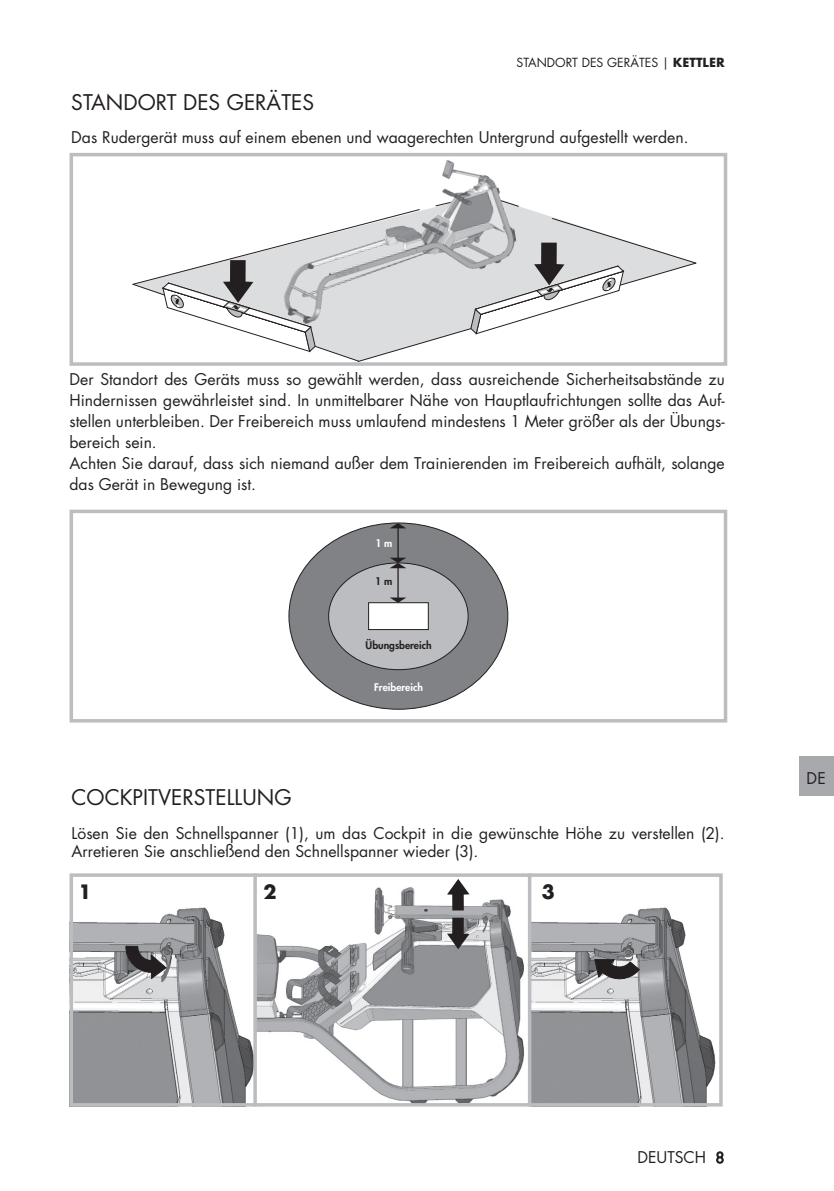
<style>
.page{position:relative;width:834px;height:1191px;background:#fff}
.page>*{position:absolute;margin:0;border:0;box-sizing:border-box;transform-origin:0 0}
.Headline{font:21px "Futura";color:#231f20}
.Fließtext_BOLD{font:700 19.25px "Futura";color:#231f20}
.Fließtext{font:15.75px/21px "Futura";color:#231f20}
.t1{font:12.25px "Futura";color:#231f20}
.t2{font:800 10.33px "Futura CE";color:#231f20}
.t3{font:800 10.33px "Futura CE";color:#fff}
.s1{font-weight:700}
.s2{font-family:"DIN Pro"}
</style>
<div class="page">
<div style="left:799px;top:756px;width:34px;height:39px;background:#a8a9ad"></div>
<img style="left:74px;top:907px;width:179px;height:194px">
<img style="left:531px;top:883px;width:185px;height:218px">
<img style="left:256px;top:887px;width:274px;height:220px">
<svg style="left:447px;top:879px;width:22px;height:31px"></svg>
<svg style="left:447px;top:917px;width:22px;height:32px"></svg>
<svg style="left:125px;top:945px;width:42px;height:34px"></svg>
<div style="left:69px;top:873px;width:653px;height:233px;border:4px solid #bcbdc0"></div>
<svg style="left:253px;top:873px;width:4px;height:233px"></svg>
<hr style="left:528px;top:873px;width:3px;height:233px;background:#bcbdc0">
<svg style="left:593px;top:959px;width:47px;height:23px"></svg>
<svg style="left:132px;top:208px;width:564px;height:153px"></svg>
<div style="left:69px;top:153px;width:658px;height:213px;border:4px solid #bcbdc0"></div>
<img style="left:267px;top:153px;width:257px;height:173px">
<div style="left:289px;top:523px;width:219px;height:186px;background:#808285;border-radius:50%"></div>
<div style="left:328px;top:563px;width:140px;height:106px;background:#bcbdc0;border-radius:50%"></div>
<div style="left:368px;top:602px;width:60px;height:28px;background:#fff;border:1px solid #231f20"></div>
<hr style="left:397px;top:567px;width:1px;height:32px;background:#231f20">
<svg style="left:389px;top:597px;width:17px;height:6px"></svg>
<hr style="left:397px;top:527px;width:1px;height:32px;background:#231f20">
<svg style="left:389px;top:557px;width:17px;height:11px"></svg>
<svg style="left:389px;top:523px;width:17px;height:5px"></svg>
<div style="left:69px;top:510px;width:658px;height:212px;border:4px solid #bcbdc0"></div>
<p class="t1" style="left:516px;top:55px;width:10px">Stando</p>
<p class="t1" style="left:565px;top:55px;width:160px">rt des Gerätes | <span class="s1">KETTLER</span></p>
<p class="Headline" style="left:71px;top:88px;width:231px">STANDORT DES GERÄTES</p>
<p class="Fließtext" style="left:71px;top:127px;width:618px">Das Rudergerät muss auf einem ebenen und waagerechten Untergrund aufgestellt werden.</p>
<p class="Fließtext" style="left:69px;top:368px;width:656px;text-align:justify">Der Standort des Geräts muss so gewählt werden, dass ausreichende Sicherheitsabstände zu Hindernissen gewährleistet sind. In unmittelbarer Nähe von Hauptlaufrichtungen sollte das Auf&shy;stellen unterbleiben. Der Freibereich muss umlaufend mindestens 1 Meter größer als der Übungs&shy;bereich sein.</p>
<p class="Fließtext" style="left:69px;top:452px;width:656px">Achten Sie darauf, dass sich niemand außer dem Trainierenden im Freibereich aufhält, solange das Gerät in Bewegung ist.</p>
<p class="t3" style="left:375px;top:536px;width:19px">1 m</p>
<p class="t2" style="left:375px;top:574px;width:19px">1 m</p>
<p class="t2" style="left:365px;top:637px;width:68px">Übungsbereich</p>
<p class="t3" style="left:374px;top:679px;width:50px">Freibereich</p>
<p class="Headline" style="left:72px;top:783px;width:100px">COCKPITVERS</p>
<p class="Headline" style="left:205px;top:783px;width:87px">TELLUNG</p>
<p class="Fließtext" style="left:72px;top:823px;width:654px;line-height:18.9px">Lösen Sie den Schnellspanner (1), um das Cockpit in die gewünschte Höhe zu verstellen (2).<br>Arretieren Sie anschließend den Schnellspanner wieder (3).</p>
<p class="Fließtext_BOLD" style="left:78px;top:877px;width:15px">1</p>
<p class="Fließtext_BOLD" style="left:263px;top:877px;width:15px">2</p>
<p class="Fließtext_BOLD" style="left:541px;top:877px;width:15px">3</p>
<p class="Fließtext" style="left:806px;top:767px;width:21px">DE</p>
<p class="Fließtext" style="left:637px;top:1147px;width:88px">DeUTsCH <span class="s2">8</span></p>
</div>
